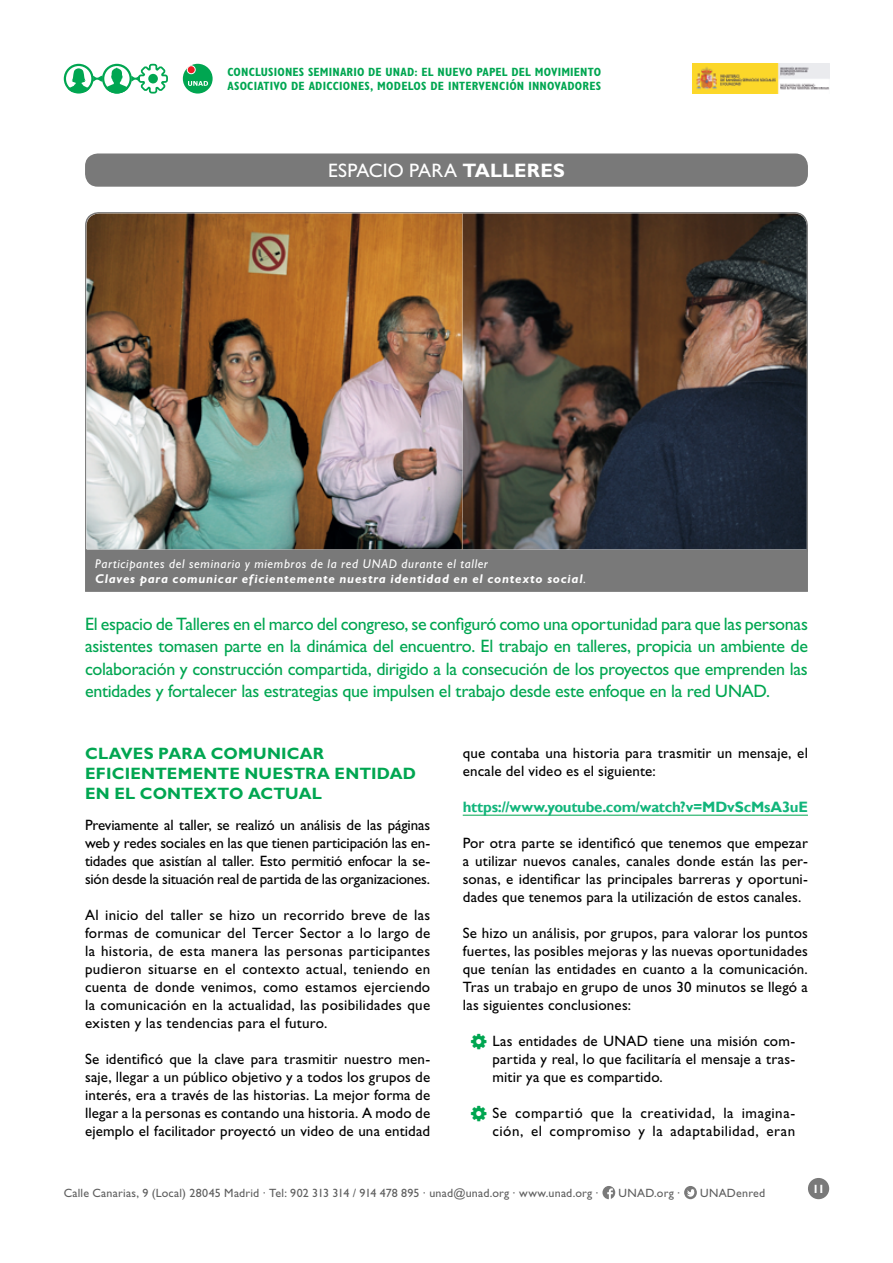
<style>
.page{position:relative;width:893px;height:1263px;background:#fff}
.page>*{position:absolute;margin:0;border:0;box-sizing:border-box;transform-origin:0 0}
.Titulo_3__Títulos{font:19.5px "Gill Sans Std";letter-spacing:.005em;color:#fff}
.Introduccion{font:18px/22.5px "Gill Sans Std";letter-spacing:-.015em;color:#00a651;text-align:justify}
.Titulo_4__Nombre_de{font:700 16.5px/19.8px "Gill Sans Std";letter-spacing:.01em;color:#00a651}
.Normal__párrafo{font:15px/18px "Gill Sans Std";letter-spacing:.01em;color:#000;text-align:justify}
.Normal__párrafo-2{font:15px/18px "Gill Sans Std";letter-spacing:.035em;color:#000}
.Normal__párrafo-3{font:700 15px "Gill Sans";letter-spacing:-.015em;color:#12b57b}
.Epígrafe_fotos{font:italic 700 12.75px/15.3px "Gill Sans Std";letter-spacing:.055em;color:#fff}
.t1{font:700 condensed 12px/14.4px "Gill Sans Std";letter-spacing:.015em;color:#00a651}
.t2{font:12px "Gill Sans Std";letter-spacing:.015em;color:#5f5f5f}
.t3{font:700 12px "Gill Sans Std";color:#fff}
.s1{font-weight:700}
.s2{font-weight:400}
</style>
<div class="page">
<svg style="left:602px;top:1186px;width:13px;height:13px"></svg>
<svg style="left:684px;top:1186px;width:13px;height:13px"></svg>
<div style="left:808px;top:1178px;width:21px;height:21px;background:#797979;border-radius:50%"></div>
<div style="left:183px;top:64px;width:30px;height:30px;background:#00a651;border-radius:50%"></div>
<svg style="left:188px;top:81px;width:20px;height:5px"></svg>
<div style="left:187px;top:66px;width:8px;height:8px;background:#ed1d24;border-radius:50%"></div>
<div style="left:187px;top:65px;width:9px;height:9px;border:1px solid #fff;border-radius:50%"></div>
<svg style="left:64px;top:64px;width:104px;height:30px"></svg>
<div style="left:148px;top:74px;width:10px;height:9px;background:#00a651;border-radius:50%"></div>
<img style="left:693px;top:64px;width:136px;height:30px">
<div style="left:85px;top:153px;width:723px;height:34px;background:#797979;border-radius:13px"></div>
<div style="left:85px;top:550px;width:723px;height:42px;background:#797979;border:2px solid #797979"></div>
<img style="left:87px;top:213px;width:376px;height:336px">
<svg style="left:463px;top:213px;width:344px;height:336px"></svg>
<hr style="left:463px;top:815px;width:345px;height:1px;background:#00a651">
<p class="t1" style="left:227px;top:64px;width:375px">CONCLUSIONES SEMINARIO DE UNAD: EL NUEVO PAPEL DEL MOVIMIENTO<br>ASOCIATIVO DE ADICCIONES, MODELOS DE INTERVENCIÓN INNOVADORES</p>
<p class="Titulo_3__Títulos" style="left:328px;top:159px;width:238px">ESPACIO PARA <span class="s1">TALLERES</span></p>
<p class="Epígrafe_fotos" style="left:95px;top:556px;width:492px"><span class="s2">Participantes del seminario y miembros de la red UNAD durante el taller<br></span>Claves para comunicar eficientemente nuestra identidad en el contexto social<span class="s2">.</span></p>
<p class="Introduccion" style="left:85px;top:612px;width:724px">El espacio de Talleres en el marco del congreso, se configuró como una oportunidad para que las personas asistentes tomasen parte en la dinámica del encuentro. El trabajo en talleres, propicia un ambiente de colaboración y construcción compartida, dirigido a la consecución de los proyectos que emprenden las entidades y fortalecer las estrategias que impulsen el trabajo desde este enfoque en la red UNAD.</p>
<p class="Titulo_4__Nombre_de" style="left:85px;top:744px;width:333px">CLAVES PARA COMUNICAR<br>EFICIENTEMENTE NUESTRA ENTIDAD<br>EN EL CONTEXTO ACTUAL</p>
<p class="Normal__párrafo" style="left:85px;top:816px;width:347px">Previamente al taller, se realizó un análisis de las páginas web y redes sociales en las que tienen participación las en&shy;tidades que asistían al taller. Esto permitió enfocar la se&shy;sión desde la situación real de partida de las organizaciones.</p>
<p class="Normal__párrafo" style="left:85px;top:906px;width:347px">Al inicio del taller se hizo un recorrido breve de las formas de comunicar del Tercer Sector a lo largo de la historia, de esta manera las personas participantes pudieron situarse en el contexto actual, teniendo en cuenta de donde venimos, como estamos ejerciendo la comunicación en la actualidad, las posibilidades que existen y las tendencias para el futuro.</p>
<p class="Normal__párrafo" style="left:85px;top:1050px;width:347px">Se identificó que la clave para trasmitir nuestro men&shy;saje, llegar a un público objetivo y a todos los grupos de interés, era a través de las historias. La mejor forma de llegar a la personas es contando una historia. A modo de ejemplo el facilitador proyectó un video de una entidad</p>
<p class="Normal__párrafo" style="left:463px;top:744px;width:347px">que contaba una historia para trasmitir un mensaje, el encale del video es el siguiente:</p>
<p class="Normal__párrafo-3" style="left:463px;top:798px;width:347px">https://www.youtube.com/watch?v=MDvScMsA3uE</p>
<p class="Normal__párrafo" style="left:463px;top:834px;width:347px">Por otra parte se identificó que tenemos que empezar a utilizar nuevos canales, canales donde están las per&shy;sonas, e identificar las principales barreras y oportuni&shy;dades que tenemos para la utilización de estos canales.</p>
<p class="Normal__párrafo" style="left:463px;top:924px;width:347px">Se hizo un análisis, por grupos, para valorar los puntos fuertes, las posibles mejoras y las nuevas oportunidades que tenían las entidades en cuanto a la comunicación.<br>Tras un trabajo en grupo de unos 30 minutos se llegó a las siguientes conclusiones:</p>
<p class="Normal__párrafo" style="left:492px;top:1032px;width:304px">Las entidades de UNAD tiene una misión com&shy;partida y real, lo que facilitaría el mensaje a tras&shy;mitir ya que es compartido.</p>
<p class="Normal__párrafo-2" style="left:492px;top:1104px;width:304px">Se compartió que la creatividad, la imagina&shy;ción, el compromiso y la adaptabilidad, eran</p>
<p class="t2" style="left:64px;top:1186px;width:536px">Calle Canarias, 9 (Local) 28045 Madrid · Tel: 902 313 314 / 914 478 895 · unad@unad.org · www.unad.org ·</p>
<p class="t2" style="left:618px;top:1186px;width:63px">UNAD.org ·</p>
<p class="t2" style="left:700px;top:1186px;width:67px">UNADenred</p>
<p class="t3" style="left:812px;top:1181px;width:14px">11</p>
</div>
